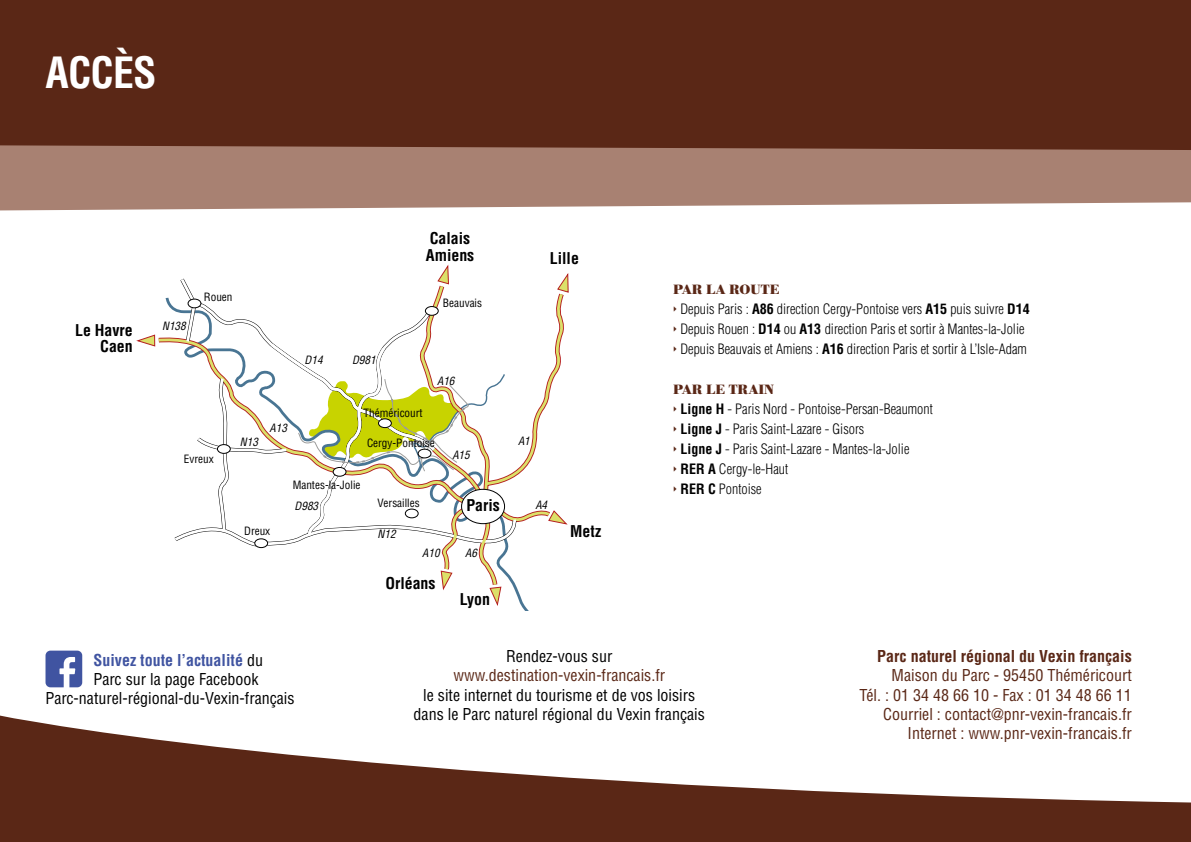
<style>
.page{position:relative;width:1191px;height:842px;background:#fff}
.page>*{position:absolute;margin:0;border:0;box-sizing:border-box;transform-origin:0 0}
.t1{font:700 condensed 42px "Helvetica LT Std";letter-spacing:-.02em;color:#fff}
.t2{font:condensed 16px/19.2px "Helvetica LT Std";color:#5a2716;text-align:right}
.t3{font:condensed 16px/19.2px "Helvetica LT Std";color:#000;text-align:center}
.t4{font:700 condensed 16px "Helvetica LT Std";color:#5a2716}
.t5{font:700 condensed 16px "Helvetica LT Std";color:#4054a1}
.t6{font:700 condensed 15.8px/16.8px "Helvetica LT Std";color:#000}
.t7{font:300 condensed 14px/20px "Helvetica LT Std";color:#000}
.t8{font:700 14px "Bodoni URW";color:#5a2716}
.t9{font:condensed 11.2px "Helvetica LT Std";color:#000}
.t10{font:italic condensed 11.2px "Helvetica LT Std";color:#000}
.s1{font-family:"Arrows";font-weight:400;font-stretch:normal;color:#5a2716}
.s2{font-weight:700}
.s3{font-weight:400;color:#000}
</style>
<div class="page">
<div style="left:0;top:150px;width:1191px;height:60px;background:#a88172"></div>
<div style="left:0;top:0;width:1191px;height:150px;background:#5a2716"></div>
<svg style="left:136px;top:334px;width:20px;height:13px"></svg>
<svg style="left:172px;top:264px;width:397px;height:343px"></svg>
<svg style="left:0;top:715px;width:1191px;height:127px;fill:#5a2716"></svg>
<svg style="left:46px;top:651px;width:36px;height:36px"></svg>
<h1 class="t1" style="left:46px;top:46px;width:113px">ACCÈS</h1>
<p class="t6" style="left:75px;top:321px;width:59px;text-align:right">Le Havre<br>Caen</p>
<p class="t6" style="left:426px;top:230px;width:50px">Calais<br>Amiens</p>
<p class="t10" style="left:162px;top:319px;width:25px">N138</p>
<p class="t9" style="left:204px;top:290px;width:30px">Rouen</p>
<p class="t9" style="left:443px;top:296px;width:41px">Beauvais</p>
<p class="t9" style="left:184px;top:452px;width:31px">Evreux</p>
<p class="t10" style="left:240px;top:435px;width:20px">N13</p>
<p class="t10" style="left:269px;top:421px;width:19px">A13</p>
<p class="t10" style="left:305px;top:353px;width:20px">D14</p>
<p class="t10" style="left:352px;top:353px;width:25px">D981</p>
<p class="t9" style="left:363px;top:406px;width:61px">Théméricourt</p>
<p class="t10" style="left:437px;top:373px;width:19px">A16</p>
<p class="t9" style="left:367px;top:436px;width:69px">Cergy-Pontoise</p>
<p class="t10" style="left:452px;top:448px;width:19px">A15</p>
<p class="t9" style="left:293px;top:478px;width:69px">Mantes-la-Jolie</p>
<p class="t10" style="left:294px;top:499px;width:25px">D983</p>
<p class="t9" style="left:377px;top:495px;width:44px">Versailles</p>
<p class="t6" style="left:466px;top:497px;width:35px">Paris</p>
<p class="t9" style="left:244px;top:524px;width:28px">Dreux</p>
<p class="t10" style="left:377px;top:527px;width:20px">N12</p>
<p class="t10" style="left:422px;top:546px;width:19px">A10</p>
<p class="t10" style="left:465px;top:546px;width:13px">A6</p>
<p class="t6" style="left:385px;top:575px;width:52px">Orléans</p>
<p class="t6" style="left:460px;top:591px;width:32px">Lyon</p>
<p class="t6" style="left:550px;top:250px;width:31px">Lille</p>
<p class="t10" style="left:518px;top:434px;width:13px">A1</p>
<p class="t10" style="left:535px;top:497px;width:13px">A4</p>
<p class="t6" style="left:570px;top:523px;width:32px">Metz</p>
<p class="t8" style="left:673px;top:281px;width:108px">PAR LA ROUTE</p>
<p class="t7" style="left:673px;top:299px;width:358px"><span class="s1">Q</span> Depuis Paris : <span class="s2">A86</span> direction Cergy-Pontoise vers <span class="s2">A15</span> puis suivre <span class="s2">D14<br></span><span class="s1">Q</span> Depuis Rouen : <span class="s2">D14</span> ou <span class="s2">A13</span> direction Paris et sortir à Mantes-la-Jolie<br><span class="s1">Q</span> Depuis Beauvais et Amiens : <span class="s2">A16</span> direction Paris et sortir à L’Isle-Adam</p>
<p class="t8" style="left:673px;top:381px;width:102px">PAR LE TRAIN</p>
<p class="t7" style="left:673px;top:399px;width:261px"><span class="s1">Q</span> <span class="s2">Ligne H</span> - Paris Nord - Pontoise-Persan-Beaumont <span class="s1">Q</span> <span class="s2">Ligne J</span> - Paris Saint-Lazare - Gisors<br><span class="s1">Q</span> <span class="s2">Ligne J</span> - Paris Saint-Lazare - Mantes-la-Jolie<br><span class="s1">Q</span> <span class="s2">RER A</span> Cergy-le-Haut<br><span class="s1">Q</span> <span class="s2">RER C</span> Pontoise</p>
<p class="t5" style="left:94px;top:650px;width:171px">Suivez toute l’actualité <span class="s3">du</span></p>
<p class="t3" style="left:94px;top:669px;width:166px">Parc sur la page Facebook</p>
<p class="t3" style="left:46px;top:688px;width:251px">Parc-naturel-régional-du-Vexin-français</p>
<p class="t3" style="left:506px;top:647px;width:108px">Rendez-vous sur</p>
<p class="t2" style="left:453px;top:666px;width:213px">www.destination-vexin-francais.fr</p>
<p class="t3" style="left:413px;top:685px;width:293px">le site internet du tourisme et de vos loisirs dans le Parc naturel régional du Vexin français</p>
<p class="t4" style="left:877px;top:646px;width:256px">Parc naturel régional du Vexin français</p>
<p class="t2" style="left:859px;top:666px;width:274px">Maison du Parc - 95450 Théméricourt<br>Tél. : 01 34 48 66 10 - Fax : 01 34 48 66 11<br>Courriel : contact@pnr-vexin-francais.fr Internet : www.pnr-vexin-francais.fr</p>
</div>
